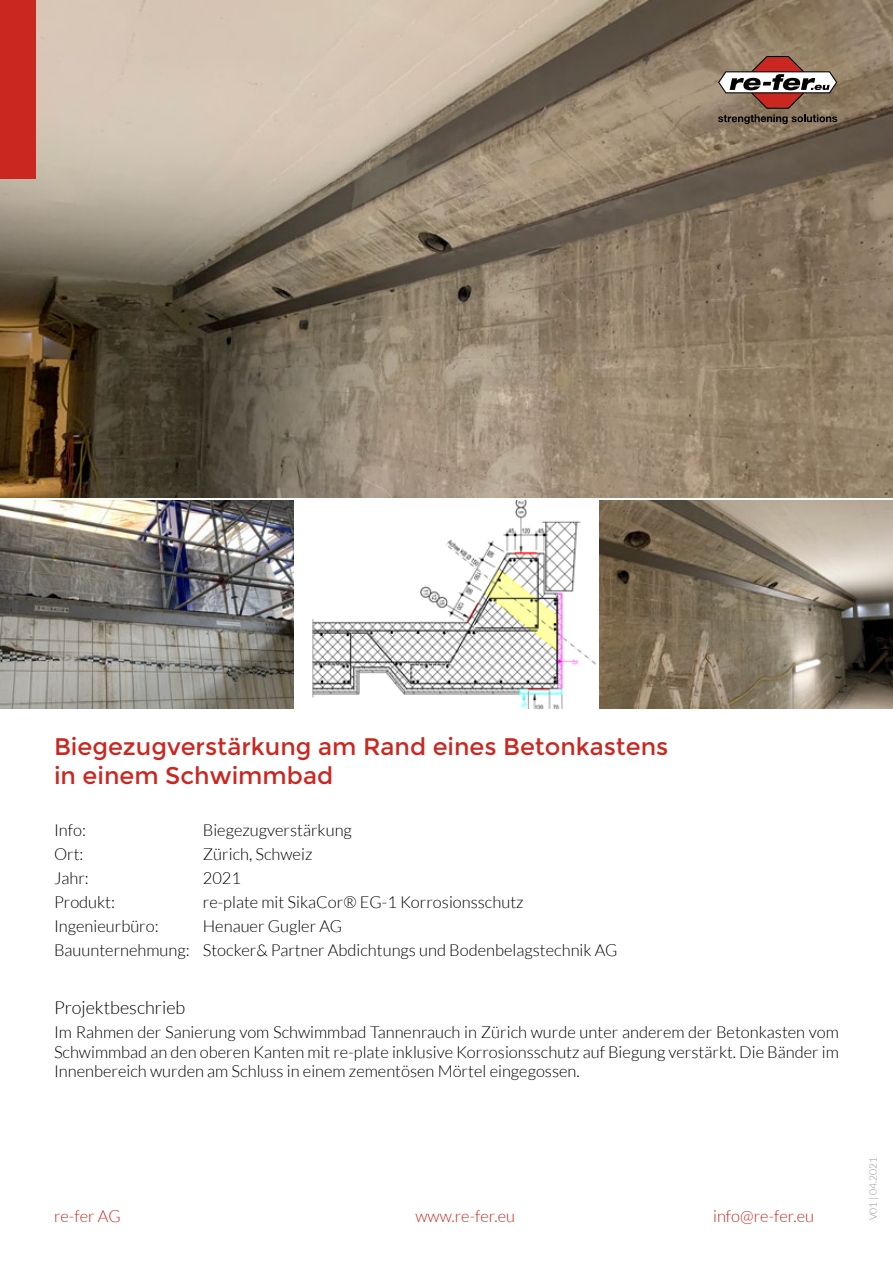
<style>
.page{position:relative;width:893px;height:1263px;background:#fff}
.page>*{position:absolute;margin:0;border:0;box-sizing:border-box;transform-origin:0 0}
.t1{font:24px/28.8px "Montserrat";color:#ca2721}
.t2{font:300 18px "Lato";color:#000}
.t3{font:300 16.5px/19.8px "Lato";color:#000}
.t4{font:300 16.5px "Lato";color:#ca2721}
.t5{font:300 10.35px "Lato";color:#949290}
</style>
<div class="page">
<img style="left:0;top:0;width:893px;height:497px">
<img style="left:0;top:500px;width:293px;height:209px">
<div style="left:0;top:0;width:35px;height:179px;background:#ca2721"></div>
<svg style="left:718px;top:56px;width:119px;height:68px"></svg>
<img style="left:600px;top:500px;width:293px;height:209px">
<img style="left:312px;top:500px;width:283px;height:209px">
<h1 class="t1" style="left:54px;top:732px;width:616px">Biegezugverstärkung am Rand eines Betonkastens in einem Schwimmbad</h1>
<p class="t3" style="left:54px;top:820px;width:34px">Info:</p>
<p class="t3" style="left:203px;top:820px;width:151px">Biegezugverstärkung</p>
<p class="t3" style="left:54px;top:844px;width:31px">Ort:</p>
<p class="t3" style="left:203px;top:844px;width:111px">Zürich, Schweiz</p>
<p class="t3" style="left:54px;top:868px;width:36px">Jahr:</p>
<p class="t3" style="left:203px;top:868px;width:40px">2021</p>
<p class="t3" style="left:54px;top:892px;width:63px">Produkt:</p>
<p class="t3" style="left:203px;top:892px;width:322px">re-plate mit SikaCor® EG-1 Korrosionsschutz</p>
<p class="t3" style="left:54px;top:916px;width:106px">Ingenieurbüro:</p>
<p class="t3" style="left:54px;top:914px;width:565px;line-height:24px;text-indent:149px">Henauer Gugler AG<br>Bauunternehmung: Stocker&amp; Partner Abdichtungs und Bodenbelagstechnik AG</p>
<p class="t2" style="left:54px;top:998px;width:133px">Projektbeschrieb</p>
<p class="t3" style="left:54px;top:1022px;width:786px;text-align:justify">Im Rahmen der Sanierung vom Schwimmbad Tannenrauch in Zürich wurde unter anderem der Betonkasten vom Schwimmbad an den oberen Kanten mit re-plate inklusive Korrosionsschutz auf Biegung verstärkt. Die Bänder im Innenbereich wurden am Schluss in einem zementösen Mörtel eingegossen.</p>
<p class="t4" style="left:54px;top:1207px;width:68px">re-fer AG</p>
<p class="t4" style="left:415px;top:1207px;width:101px">www.re-fer.eu</p>
<p class="t4" style="left:713px;top:1207px;width:102px">info@re-fer.eu</p>
<p class="t5" style="left:867px;top:1220px;width:65px;rotate:-90deg">V01 | 04.2021</p>
</div>
